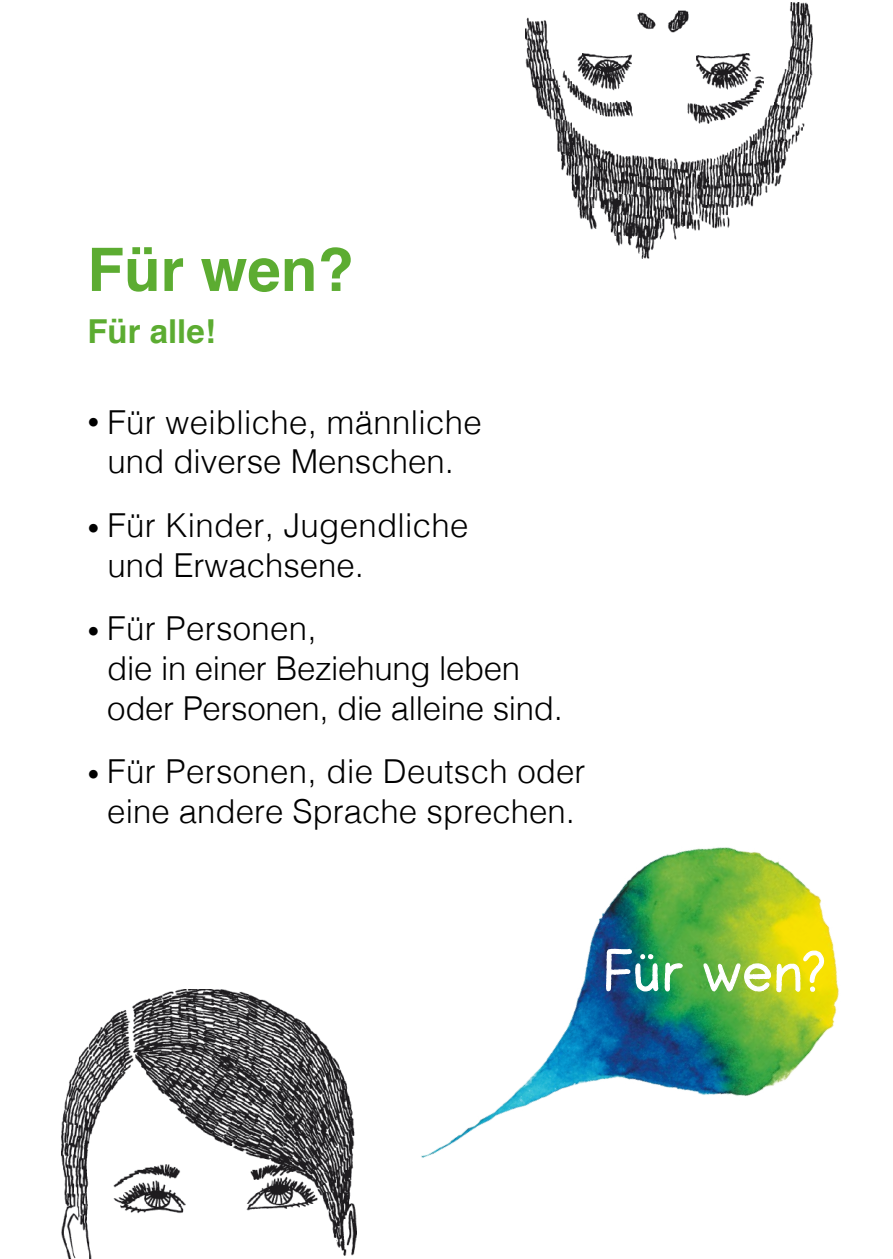
<style>
.page{position:relative;width:893px;height:1259px;background:#fff}
.page>*{position:absolute;margin:0;border:0;box-sizing:border-box;transform-origin:0 0}
.t1{font:700 60px "Helvetica";color:#5cac31}
.t2{font:59.4px "Nektarina";color:#fff}
.t3{font:300 33px/39.6px "Helvetica";color:#000;text-align:center}
.t4{font:700 33px "Helvetica";color:#5cac31}
.s1{font-size:24px}
</style>
<div class="page">
<img style="left:526px;top:4px;width:286px;height:255px">
<img style="left:62px;top:990px;width:295px;height:269px">
<img style="left:421px;top:847px;width:418px;height:311px">
<img style="left:605px;top:941px;width:79px;height:53px">
<svg style="left:702px;top:950px;width:123px;height:47px;background:#b7cf41"></svg>
<h1 class="t1" style="left:87px;top:221px;width:268px">Für wen?</h1>
<p class="t4" style="left:87px;top:304px;width:130px">Für alle!</p>
<p class="t3" style="left:87px;top:400px;width:396px"><span class="s1">•</span> Für weibliche, männliche und diverse Menschen.</p>
<p class="t3" style="left:107px;top:503px;width:363px;text-align:left;text-indent:-20px"><span class="s1">•</span> Für Kinder, Jugendliche und Erwachsene.</p>
<p class="t3" style="left:107px;top:606px;width:457px;text-align:left;text-indent:-20px"><span class="s1">•</span> Für Personen,<br>die in einer Beziehung leben oder Personen, die alleine sind.</p>
<p class="t3" style="left:87px;top:749px;width:500px"><span class="s1">•</span> Für Personen, die Deutsch oder eine andere Sprache sprechen.</p>
<h2 class="t2" style="left:602px;top:921px;width:226px">Für wen?</h2>
</div>
